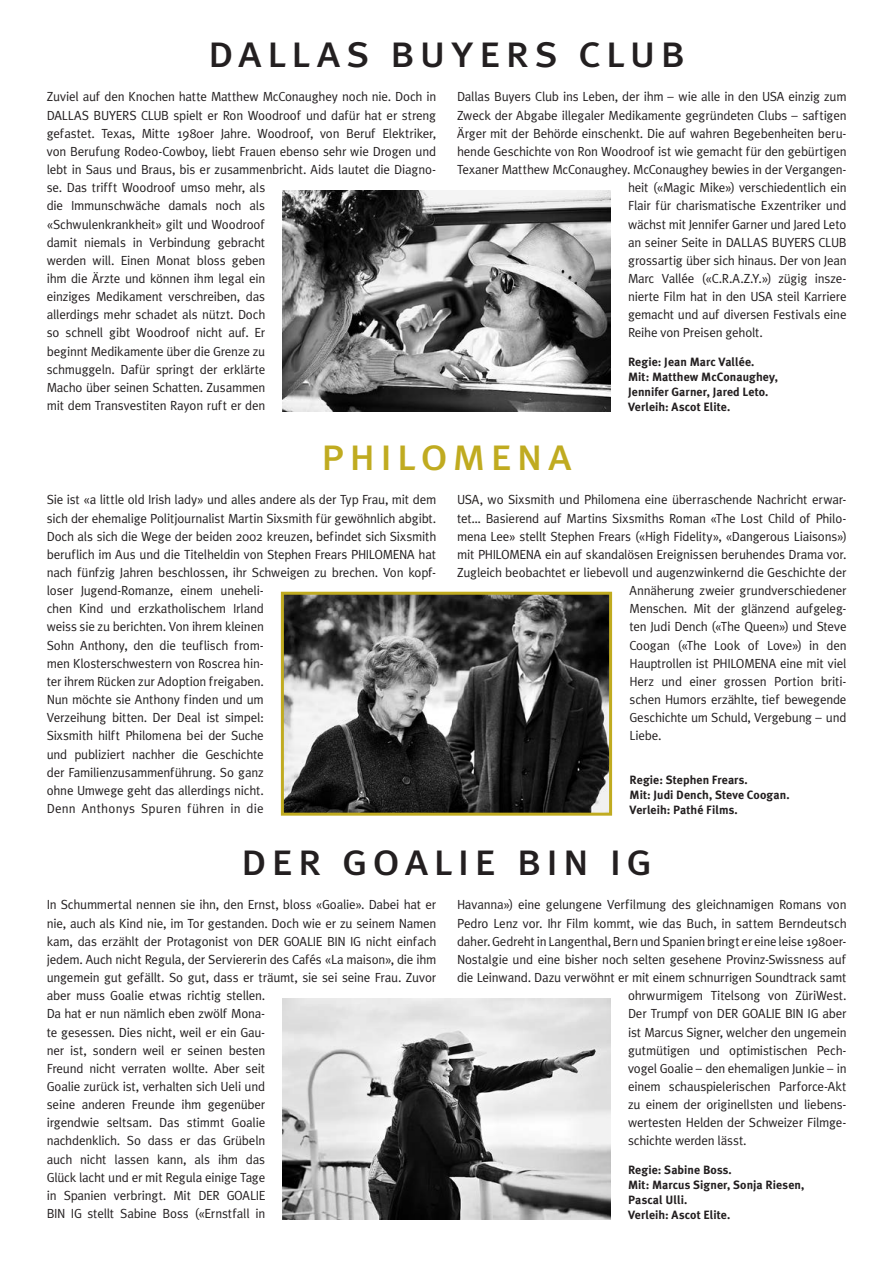
<style>
.page{position:relative;width:893px;height:1263px;background:#fff}
.page>*{position:absolute;margin:0;border:0;box-sizing:border-box;transform-origin:0 0}
.t1{font:46.5px "Meta Plus Book Caps";letter-spacing:.095em;color:#231f20}
.t2{font:46.5px "Meta Plus Book Caps";letter-spacing:.085em;color:#c0ab20}
.t3{font:13.2px/18.1px "Meta Plus";letter-spacing:.015em;color:#231f20}
.t4{font:700 12px/15px "Meta Plus";letter-spacing:.01em;color:#231f20}
</style>
<div class="page">
<img style="left:282px;top:190px;width:329px;height:221px">
<img style="left:285px;top:596px;width:323px;height:216px">
<div style="left:281px;top:592px;width:331px;height:224px;border:3px solid #c0ab20"></div>
<img style="left:282px;top:998px;width:329px;height:221px">
<h1 class="t1" style="left:208px;top:24px;width:479px">dallas buyers club</h1>
<p class="t3" style="left:47px;top:88px;width:391px">Zuviel auf den Knochen hatte Matthew McConaughey noch nie. Doch in DALLAS BUYERS CLUB spielt er Ron Woodroof und dafür hat er streng gefastet. Texas, Mitte 1980er Jahre. Woodroof, von Beruf Elektriker, von Berufung Rodeo-Cowboy, liebt Frauen ebenso sehr wie Drogen und lebt in Saus und Braus, bis er zusammenbricht. Aids lautet die Diagno&shy;se. Das trifft Woodroof umso mehr, als<br>die Immunschwäche damals noch als<br>«Schwulenkrankheit» gilt und Woodroof<br>damit niemals in Verbindung gebracht<br>werden will. Einen Monat bloss geben<br>ihm die Ärzte und können ihm legal ein<br>einziges Medikament verschreiben, das<br>allerdings mehr schadet als nützt. Doch<br>so schnell gibt Woodroof nicht auf. Er<br>beginnt Medikamente über die Grenze zu<br>schmuggeln. Dafür springt der erklärte<br>Macho über seinen Schatten. Zusammen<br>mit dem Transvestiten Rayon ruft er den</p>
<p class="t3" style="left:457px;top:88px;width:391px">Dallas Buyers Club ins Leben, der ihm – wie alle in den USA einzig zum</p>
<p class="t3" style="left:457px;top:106px;width:391px">Zweck der Abgabe illegaler Medikamente gegründeten Clubs – saftigen</p>
<p class="t3" style="left:457px;top:124px;width:391px">Ärger mit der Behörde einschenkt. Die auf wahren Begebenheiten beru-</p>
<p class="t3" style="left:457px;top:142px;width:391px">hende Geschichte von Ron Woodroof ist wie gemacht für den gebürtigen</p>
<p class="t3" style="left:457px;top:160px;width:391px">Texaner Matthew McConaughey. McConaughey bewies in der Vergangen-</p>
<p class="t3" style="left:628px;top:178px;width:220px">heit («Magic Mike») verschiedentlich ein</p>
<p class="t3" style="left:628px;top:197px;width:220px">Flair für charismatische Exzentriker und</p>
<p class="t3" style="left:628px;top:215px;width:220px">wächst mit Jennifer Garner und Jared Leto</p>
<p class="t3" style="left:628px;top:233px;width:220px">an seiner Seite in DALLAS BUYERS CLUB</p>
<p class="t3" style="left:628px;top:251px;width:220px">grossartig über sich hinaus. Der von Jean</p>
<p class="t3" style="left:628px;top:269px;width:220px">Marc Vallée («C.R.A.Z.Y.») zügig insze-</p>
<p class="t3" style="left:628px;top:287px;width:220px">nierte Film hat in den USA steil Karriere</p>
<p class="t3" style="left:628px;top:305px;width:220px">gemacht und auf diversen Festivals eine</p>
<p class="t3" style="left:628px;top:324px;width:136px">Reihe von Preisen geholt.</p>
<p class="t4" style="left:628px;top:354px;width:151px">Regie: Jean Marc Vallée.<br>Mit: Matthew McConaughey,<br>Jennifer Garner, Jared Leto.<br>Verleih: Ascot Elite.</p>
<h1 class="t2" style="left:321px;top:427px;width:253px">philomena</h1>
<p class="t3" style="left:47px;top:491px;width:391px">Sie ist «a little old Irish lady» und alles andere als der Typ Frau, mit dem sich der ehemalige Politjournalist Martin Sixsmith für gewöhnlich abgibt.<br>Doch als sich die Wege der beiden 2002 kreuzen, befindet sich Sixsmith beruflich im Aus und die Titelheldin von Stephen Frears PHILOMENA hat nach fünfzig Jahren beschlossen, ihr Schweigen zu brechen. Von kopf&shy;loser Jugend-Romanze, einem uneheli-<br>chen Kind und erzkatholischem Irland<br>weiss sie zu berichten. Von ihrem kleinen<br>Sohn Anthony, den die teuflisch from-<br>men Klosterschwestern von Roscrea hin-<br>ter ihrem Rücken zur Adoption freigaben.<br>Nun möchte sie Anthony finden und um<br>Verzeihung bitten. Der Deal ist simpel:<br>Sixsmith hilft Philomena bei der Suche<br>und publiziert nachher die Geschichte<br>der Familienzusammenführung. So ganz<br>ohne Umwege geht das allerdings nicht.<br>Denn Anthonys Spuren führen in die</p>
<p class="t3" style="left:457px;top:491px;width:391px">USA, wo Sixsmith und Philomena eine überraschende Nachricht erwar-</p>
<p class="t3" style="left:457px;top:509px;width:391px">tet… Basierend auf Martins Sixsmiths Roman «The Lost Child of Philo-</p>
<p class="t3" style="left:457px;top:527px;width:391px">mena Lee» stellt Stephen Frears («High Fidelity», «Dangerous Liaisons»)</p>
<p class="t3" style="left:457px;top:545px;width:391px">mit PHILOMENA ein auf skandalösen Ereignissen beruhendes Drama vor.</p>
<p class="t3" style="left:457px;top:563px;width:391px">Zugleich beobachtet er liebevoll und augenzwinkernd die Geschichte der</p>
<p class="t3" style="left:629px;top:581px;width:218px">Annäherung zweier grundverschiedener</p>
<p class="t3" style="left:629px;top:599px;width:218px">Menschen. Mit der glänzend aufgeleg-</p>
<p class="t3" style="left:629px;top:618px;width:218px">ten Judi Dench («The Queen») und Steve</p>
<p class="t3" style="left:629px;top:636px;width:218px">Coogan («The Look of Love») in den</p>
<p class="t3" style="left:629px;top:654px;width:218px">Hauptrollen ist PHILOMENA eine mit viel</p>
<p class="t3" style="left:629px;top:672px;width:218px">Herz und einer grossen Portion briti-</p>
<p class="t3" style="left:629px;top:690px;width:218px">schen Humors erzählte, tief bewegende</p>
<p class="t3" style="left:629px;top:708px;width:218px">Geschichte um Schuld, Vergebung – und</p>
<p class="t3" style="left:629px;top:726px;width:33px">Liebe.</p>
<p class="t4" style="left:629px;top:772px;width:162px">Regie: Stephen Frears.<br>Mit: Judi Dench, Steve Coogan.<br>Verleih: Pathé Films.</p>
<h1 class="t1" style="left:241px;top:832px;width:413px">der goalie bin ig</h1>
<p class="t3" style="left:47px;top:896px;width:391px">In Schummertal nennen sie ihn, den Ernst, bloss «Goalie». Dabei hat er nie, auch als Kind nie, im Tor gestanden. Doch wie er zu seinem Namen kam, das erzählt der Protagonist von DER GOALIE BIN IG nicht einfach jedem. Auch nicht Regula, der Serviererin des Cafés «La maison», die ihm ungemein gut gefällt. So gut, dass er träumt, sie sei seine Frau. Zuvor aber muss Goalie etwas richtig stellen.<br>Da hat er nun nämlich eben zwölf Mona-<br>te gesessen. Dies nicht, weil er ein Gau-<br>ner ist, sondern weil er seinen besten<br>Freund nicht verraten wollte. Aber seit<br>Goalie zurück ist, verhalten sich Ueli und<br>seine anderen Freunde ihm gegenüber<br>irgendwie seltsam. Das stimmt Goalie<br>nachdenklich. So dass er das Grübeln<br>auch nicht lassen kann, als ihm das<br>Glück lacht und er mit Regula einige Tage<br>in Spanien verbringt. Mit DER GOALIE<br>BIN IG stellt Sabine Boss («Ernstfall in</p>
<p class="t3" style="left:457px;top:896px;width:391px">Havanna») eine gelungene Verfilmung des gleichnamigen Romans von</p>
<p class="t3" style="left:457px;top:914px;width:391px">Pedro Lenz vor. Ihr Film kommt, wie das Buch, in sattem Berndeutsch</p>
<p class="t3" style="left:457px;top:932px;width:389px">daher. Gedreht in Langenthal, Bern und Spanien bringt er eine leise 1980er-</p>
<p class="t3" style="left:457px;top:950px;width:391px">Nostalgie und eine bisher noch selten gesehene Provinz-Swissness auf</p>
<p class="t3" style="left:457px;top:968px;width:391px">die Leinwand. Dazu verwöhnt er mit einem schnurrigen Soundtrack samt</p>
<p class="t3" style="left:628px;top:986px;width:220px">ohrwurmigem Titelsong von ZüriWest.</p>
<p class="t3" style="left:628px;top:1004px;width:220px">Der Trumpf von DER GOALIE BIN IG aber</p>
<p class="t3" style="left:628px;top:1023px;width:220px">ist Marcus Signer, welcher den ungemein</p>
<p class="t3" style="left:628px;top:1041px;width:220px">gutmütigen und optimistischen Pech-</p>
<p class="t3" style="left:628px;top:1059px;width:220px">vogel Goalie – den ehemaligen Junkie – in</p>
<p class="t3" style="left:628px;top:1077px;width:220px">einem schauspielerischen Parforce-Akt</p>
<p class="t3" style="left:628px;top:1095px;width:220px">zu einem der originellsten und liebens-</p>
<p class="t3" style="left:628px;top:1113px;width:220px">wertesten Helden der Schweizer Filmge-</p>
<p class="t3" style="left:628px;top:1131px;width:120px">schichte werden lässt.</p>
<p class="t4" style="left:628px;top:1162px;width:178px">Regie: Sabine Boss.<br>Mit: Marcus Signer, Sonja Riesen,<br>Pascal Ulli.<br>Verleih: Ascot Elite.</p>
</div>
